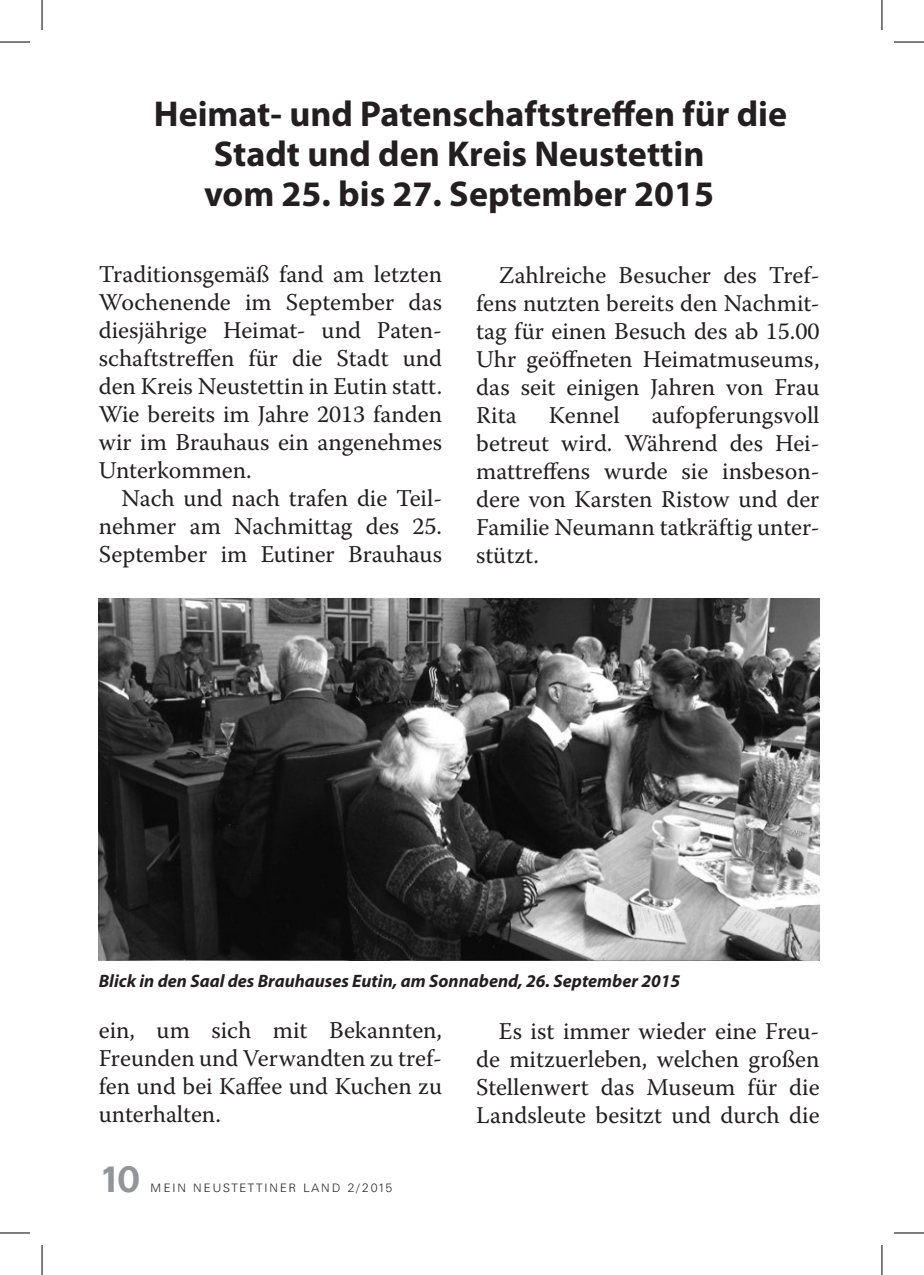
<style>
.page{position:relative;width:924px;height:1275px;background:#fff}
.page>*{position:absolute;margin:0;border:0;box-sizing:border-box;transform-origin:0 0}
.t1{font:700 36px/40px "Myriad Pro";color:#231f20}
.t2{font:700 36px "Univers BQ";color:#939598}
.t3{font:24px/28px "Warnock Pro";color:#231f20;text-align:justify}
.t4{font:italic 700 18px "Myriad Pro";color:#231f20}
.t5{font:300 12px "Univers BQ";letter-spacing:.17em;color:#231f20}
</style>
<div class="page">
<img style="left:99px;top:599px;width:720px;height:361px">
<hr style="left:0;top:42px;width:30px;height:1px;background:#000">
<hr style="left:893px;top:42px;width:30px;height:1px;background:#000">
<hr style="left:0;top:1232px;width:30px;height:1px;background:#000">
<hr style="left:893px;top:1232px;width:30px;height:1px;background:#000">
<hr style="left:42px;top:0;width:1px;height:30px;background:#000">
<hr style="left:42px;top:1245px;width:1px;height:30px;background:#000">
<hr style="left:881px;top:0;width:1px;height:30px;background:#000">
<hr style="left:881px;top:1245px;width:1px;height:30px;background:#000">
<h1 class="t1" style="left:204px;top:92px;width:584px;text-indent:-50px">Heimat- und Patenschaftstreffen für die<br>Stadt und den Kreis Neustettin<br>vom 25. bis 27. September 2015</h1>
<p class="t3" style="left:99px;top:260px;width:345px">Traditionsgemäß fand am letzten Wochenende im September das diesjährige Heimat- und Paten&shy;schaftstreffen für die Stadt und den Kreis Neustettin in Eutin statt.<br>Wie bereits im Jahre 2013 fanden wir im Brauhaus ein angenehmes Unterkommen.</p>
<p class="t3" style="left:99px;top:484px;width:345px;text-indent:23px">Nach und nach trafen die Teil&shy;nehmer am Nachmittag des 25.<br>September im Eutiner Brauhaus</p>
<p class="t3" style="left:476px;top:260px;width:345px;text-indent:23px">Zahlreiche Besucher des Tref&shy;fens nutzten bereits den Nachmit&shy;tag für einen Besuch des ab 15.00<br>Uhr geöffneten Heimatmuseums, das seit einigen Jahren von Frau Rita</p>
<p class="t3" style="left:476px;top:400px;width:345px;text-indent:175px">aufopferungsvoll betreut wird. Während des Hei&shy;mattreffens wurde sie insbeson&shy;dere von Karsten Ristow und der Familie Neumann tatkräftig unter&shy;stützt.</p>
<p class="t3" style="left:548px;top:400px;width:72px">Kennel</p>
<p class="t4" style="left:99px;top:969px;width:583px">Blick in den Saal des Brauhauses Eutin, am Sonnabend, 26. September 2015</p>
<p class="t3" style="left:99px;top:1016px;width:344px">ein, um sich mit Bekannten, Freunden und Verwandten zu tref&shy;fen und bei Kaffee und Kuchen zu unterhalten.</p>
<h1 class="t2" style="left:99px;top:1158px;width:43px">10</h1>
<p class="t5" style="left:150px;top:1180px;width:243px">MEIN N EUSTETTINER LAND 2/2015</p>
<p class="t3" style="left:476px;top:1016px;width:345px;text-indent:23px">Es ist immer wieder eine Freu&shy;de mitzuerleben, welchen großen Stellenwert das Museum für die Landsleute besitzt und durch die</p>
</div>
